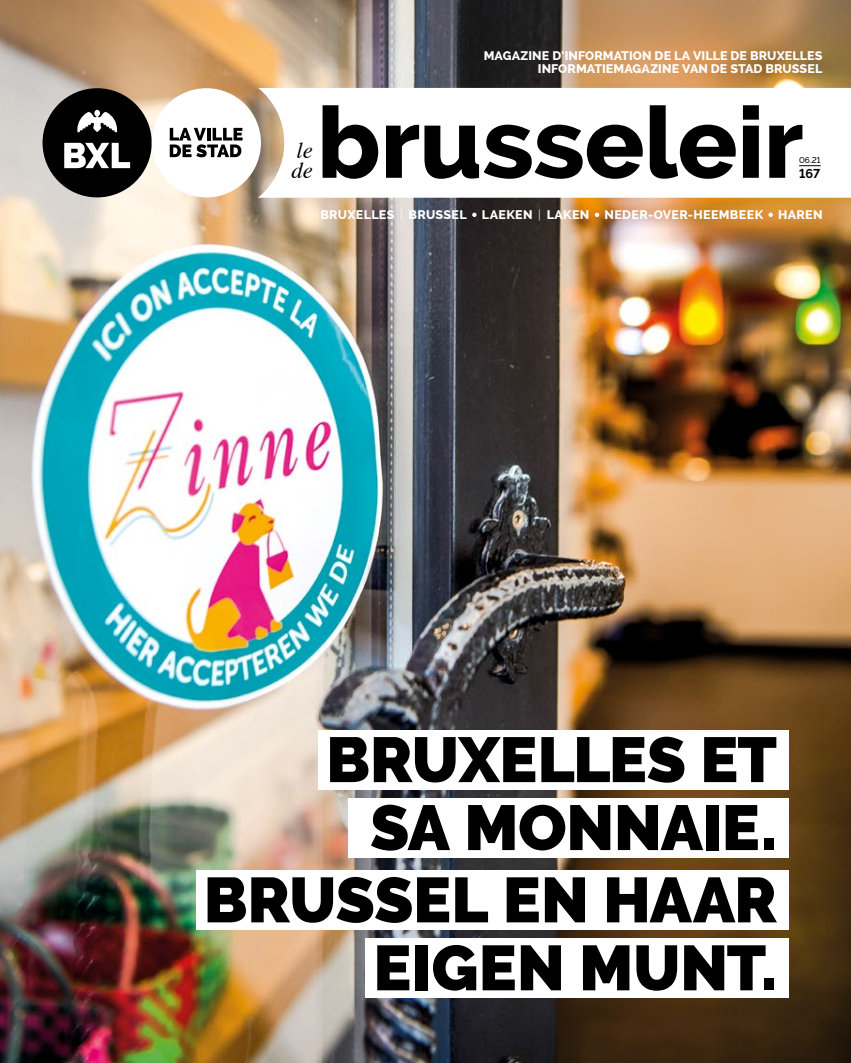
<style>
.page{position:relative;width:851px;height:1063px;background:#fff}
.page>*{position:absolute;margin:0;border:0;box-sizing:border-box;transform-origin:0 0}
.Titel_variabel{font:900 63.5px/70.1px "Raleway";letter-spacing:-.005em;color:#000;text-align:right}
.t1{font:italic 22.75px/19.4px "Times";color:#000}
.t2{font:700 12.75px "Raleway";color:#000}
.t3{font:800 12.5px/13.8px "Raleway";letter-spacing:.01em;color:#fff;text-align:right}
.t4{font:500 8.38px "Raleway";color:#000}
.s1{font-weight:300}
</style>
<div class="page">
<img style="left:0;top:0;width:850px;height:1063px">
<div style="left:0;top:34px;width:206px;height:218px;background:#fff;opacity:.18"></div>
<div style="left:43px;top:88px;width:109px;height:109px;background:#000;border-radius:50%"></div>
<svg style="left:64px;top:143px;width:66px;height:25px"></svg>
<svg style="left:77px;top:110px;width:40px;height:23px"></svg>
<div style="left:152px;top:88px;width:109px;height:109px;background:#fff;border-radius:50%"></div>
<svg style="left:170px;top:128px;width:72px;height:29px"></svg>
<svg style="left:472px;top:213px;width:4px;height:4px"></svg>
<svg style="left:594px;top:213px;width:5px;height:4px"></svg>
<svg style="left:768px;top:213px;width:4px;height:4px"></svg>
<svg style="left:258px;top:88px;width:592px;height:110px"></svg>
<svg style="left:322px;top:105px;width:498px;height:74px"></svg>
<div style="left:318px;top:730px;width:470px;height:59px;background:#fff"></div>
<div style="left:348px;top:798px;width:440px;height:59px;background:#fff"></div>
<div style="left:196px;top:870px;width:592px;height:60px;background:#fff"></div>
<div style="left:366px;top:938px;width:422px;height:60px;background:#fff"></div>
<p class="t3" style="left:483px;top:48px;width:340px">MAGAZINE D’INFORMATION DE LA VILLE DE BRUXELLES<br>INFORMATIEMAGAZINE VAN DE STAD BRUSSEL</p>
<h2 class="t1" style="left:291px;top:140px;width:23px">le de</h2>
<p class="t4" style="left:799px;top:155px;width:23px">06.21</p>
<p class="t2" style="left:799px;top:166px;width:23px">167</p>
<p class="t3" style="left:320px;top:208px;width:503px">BRUXELLES <span class="s1">|</span> BRUSSEL LAEKEN <span class="s1">|</span> LAKEN NEDER-OVER-HEEMBEEK HAREN</p>
<h1 class="Titel_variabel" style="left:204px;top:725px;width:574px">BRUXELLES ET<br>SA MONNAIE.<br>BRUSSEL EN HAAR</h1>
<p class="Titel_variabel" style="left:373px;top:933px;width:405px">EIGEN MUNT.</p>
</div>
